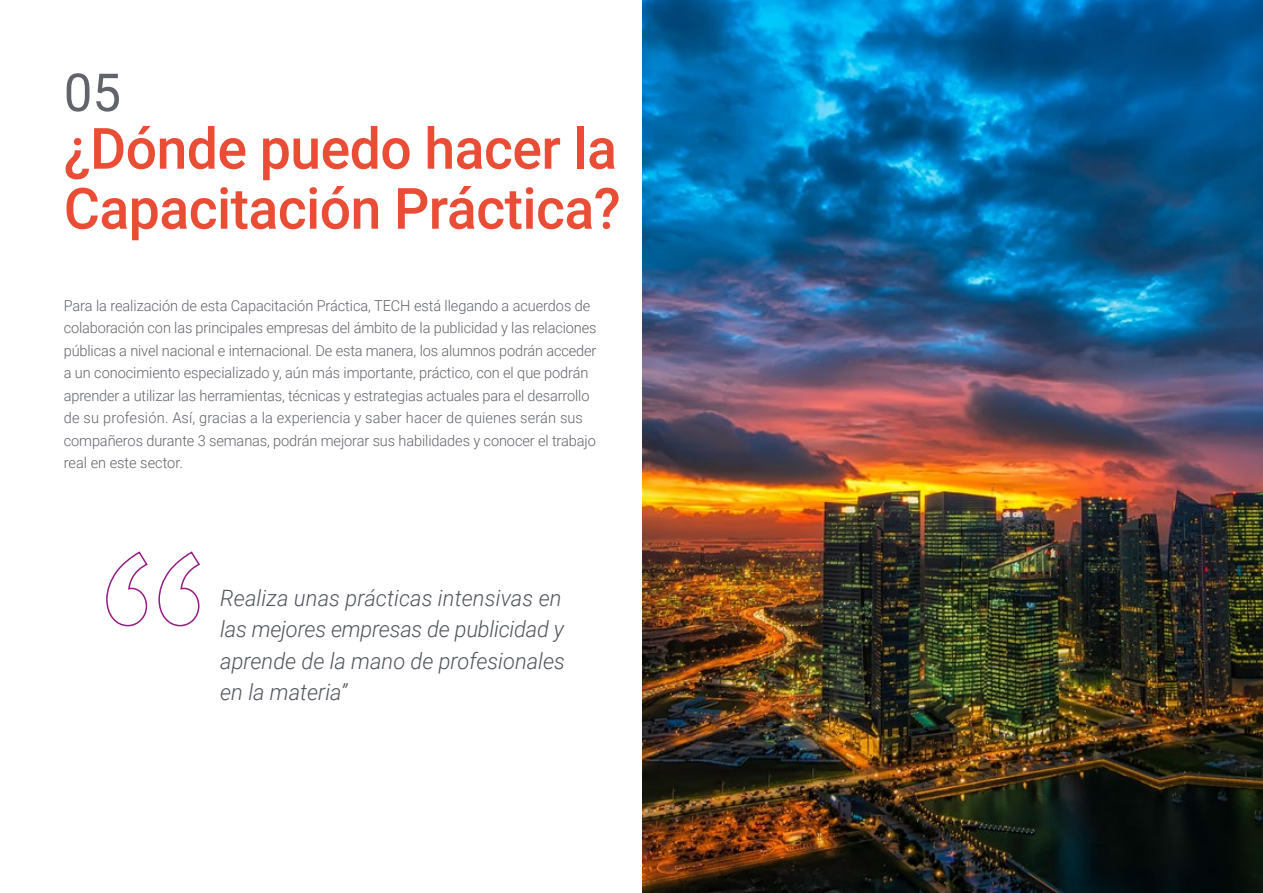
<style>
.page{position:relative;width:1263px;height:893px;background:#fff}
.page>*{position:absolute;margin:0;border:0;box-sizing:border-box;transform-origin:0 0}
.t1{font:500 57px/60px "Roboto";letter-spacing:-.01em;color:#e94d35}
.t2{font:52.5px "Roboto";color:#61646a}
.t3{font:italic 300 22.5px/31.5px "Roboto";color:#52555b}
.t4{font:300 15px/22.5px "Roboto";letter-spacing:-.005em;color:#61646a}
</style>
<div class="page">
<img style="left:642px;top:0;width:621px;height:893px">
<svg style="left:106px;top:551px;width:94px;height:76px"></svg>
<h2 class="t2" style="left:64px;top:56px;width:59px">05</h2>
<h1 class="t1" style="left:64px;top:116px;width:558px">¿Dónde puedo hacer la<br>Capacitación Práctica?</h1>
<p class="t4" style="left:64px;top:293px;width:534px">Para la realización de esta Capacitación Práctica, TECH está llegando a acuerdos de colaboración con las principales empresas del ámbito de la publicidad y las relaciones públicas a nivel nacional e internacional. De esta manera, los alumnos podrán acceder a un conocimiento especializado y, aún más importante, práctico, con el que podrán aprender a utilizar las herramientas, técnicas y estrategias actuales para el desarrollo de su profesión. Así, gracias a la experiencia y saber hacer de quienes serán sus compañeros durante 3 semanas, podrán mejorar sus habilidades y conocer el trabajo real en este sector.</p>
<h3 class="t3" style="left:220px;top:581px;width:346px">Realiza unas prácticas intensivas en las mejores empresas de publicidad y aprende de la mano de profesionales en la materia”</h3>
</div>
